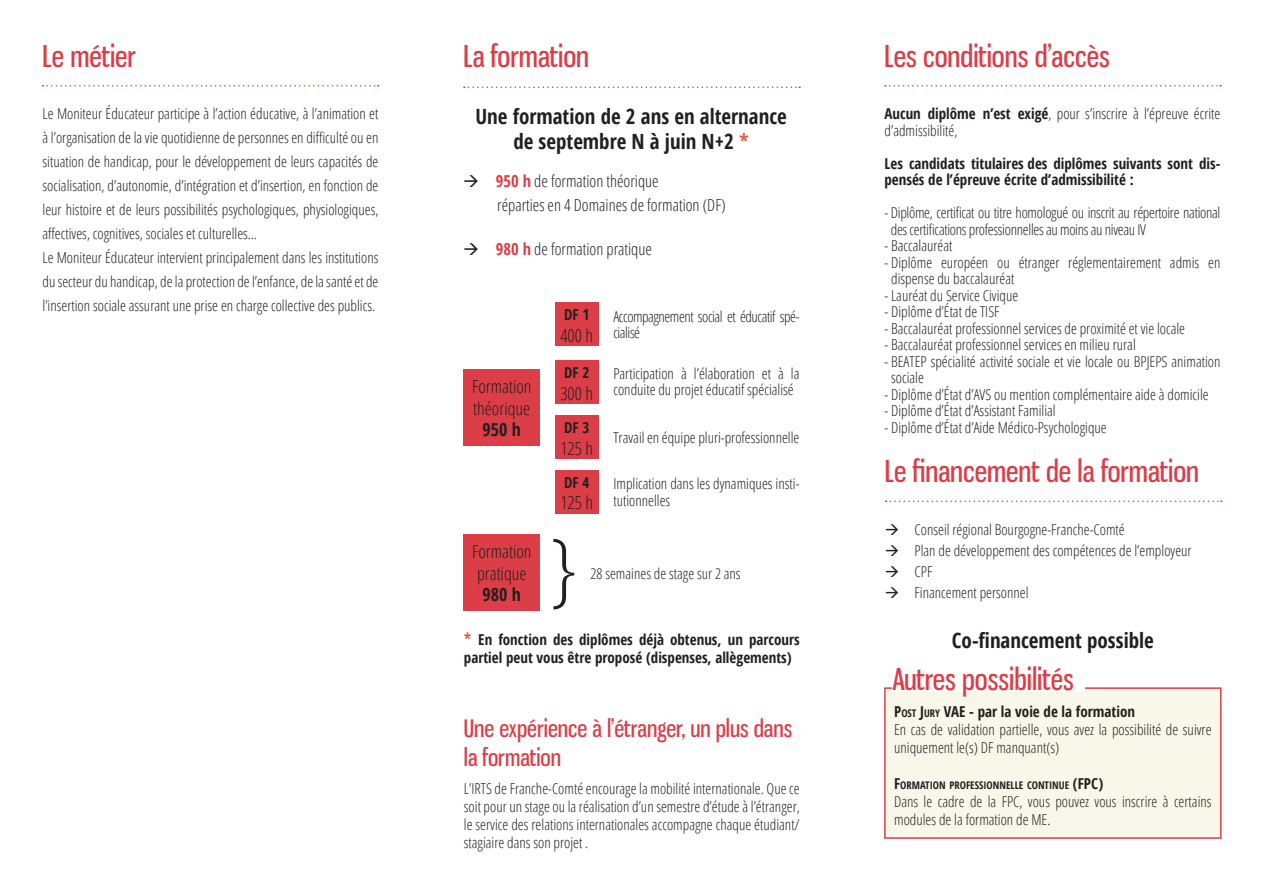
<style>
.page{position:relative;width:1263px;height:893px;background:#fff}
.page>*{position:absolute;margin:0;border:0;box-sizing:border-box;transform-origin:0 0}
.t1{font:300 condensed 81px "Open Sans";color:#231f20}
.t2{font:30px "Gnuolane Rg";color:#db3e47}
.t3{font:24px/28.8px "Gnuolane Rg";color:#db3e47}
.t4{font:700 condensed 21px/25.2px "Open Sans";color:#231f20;text-align:center}
.t5{font:300 condensed 18px/21.6px "Open Sans";color:#231f20}
.t6{font:700 condensed 18px "Open Sans";color:#231f20}
.t7{font:300 condensed 16.5px/24px "Open Sans";color:#231f20}
.t8{font:300 condensed 15px/24px "Open Sans";color:#231f20}
.t9{font:700 condensed 15px/16.5px "Open Sans";color:#231f20}
.t10{font:300 condensed 15px/16.5px "Open Sans";letter-spacing:-.02em;color:#231f20}
.t11{font:300 condensed 15px/16.5px "Open Sans";letter-spacing:-.03em;color:#231f20}
.t12{font:700 condensed 10.5px "Open Sans";color:#231f20}
.s1{color:#df5f44}
.s2{font-weight:700;color:#db3e47}
.s3{font-size:16.5px;color:#df5f44}
.s4{font-weight:700}
.s5{font-weight:700;font-size:10.5px}
.s6{font-size:15px}
</style>
<div class="page">
<div style="left:463px;top:370px;width:77px;height:76px;background:#db3e47"></div>
<div style="left:555px;top:302px;width:43px;height:44px;background:#db3e47"></div>
<div style="left:555px;top:360px;width:43px;height:44px;background:#db3e47"></div>
<div style="left:555px;top:415px;width:43px;height:44px;background:#db3e47"></div>
<div style="left:555px;top:470px;width:43px;height:43px;background:#db3e47"></div>
<div style="left:463px;top:535px;width:77px;height:76px;background:#db3e47"></div>
<svg style="left:885px;top:85px;width:336px;height:2px"></svg>
<svg style="left:886px;top:501px;width:336px;height:1px"></svg>
<svg style="left:464px;top:87px;width:336px;height:1px"></svg>
<svg style="left:43px;top:85px;width:336px;height:2px"></svg>
<div style="left:885px;top:688px;width:336px;height:150px;background:#f9f7e9"></div>
<div style="left:884px;top:687px;width:337px;height:152px;border:2px solid #db3e47"></div>
<div style="left:892px;top:666px;width:193px;height:26px;background:#fff"></div>
<h2 class="t2" style="left:43px;top:37px;width:95px">Le métier</h2>
<h2 class="t2" style="left:463px;top:37px;width:127px">La formation</h2>
<h2 class="t2" style="left:884px;top:37px;width:227px">Les conditions d’accès</h2>
<p class="t8" style="left:43px;top:101px;width:337px">Le Moniteur Éducateur participe à l’action éducative, à l’animation et à l’organisation de la vie quotidienne de personnes en difficulté ou en situation de handicap, pour le développement de leurs capacités de socialisation, d’autonomie, d’intégration et d’insertion, en fonction de leur histoire et de leurs possibilités psychologiques, physiologiques, affectives, cognitives, sociales et culturelles…<br>Le Moniteur Éducateur intervient principalement dans les institutions du secteur du handicap, de la protection de l’enfance, de la santé et de l’insertion sociale assurant une prise en charge collective des publics.</p>
<h3 class="t4" style="left:475px;top:103px;width:313px">Une formation de 2 ans en alternance de septembre N à juin N+2 <span class="s1">*</span></h3>
<p class="t7" style="left:497px;top:168px;width:230px;text-indent:-34px">→ <span class="s2">950 h</span> de formation théorique<br>réparties en 4 Domaines de formation (DF)</p>
<p class="t7" style="left:463px;top:236px;width:190px">→ <span class="s2">980 h</span> de formation pratique</p>
<p class="t9" style="left:564px;top:306px;width:27px">DF 1</p>
<p class="t5" style="left:560px;top:324px;width:34px">400 h</p>
<p class="t9" style="left:564px;top:364px;width:27px">DF 2</p>
<p class="t5" style="left:560px;top:382px;width:34px">300 h</p>
<p class="t9" style="left:564px;top:419px;width:27px">DF 3</p>
<p class="t5" style="left:560px;top:437px;width:34px">125 h</p>
<p class="t9" style="left:564px;top:474px;width:27px">DF 4</p>
<p class="t5" style="left:560px;top:491px;width:34px">125 h</p>
<p class="t11" style="left:613px;top:307px;width:188px">Accompagnement social et éducatif spé&shy;cialisé</p>
<p class="t8" style="left:613px;top:365px;width:188px;line-height:16.5px">Participation à l’élaboration et à la conduite du projet éducatif spécialisé</p>
<p class="t8" style="left:613px;top:425px;width:188px">Travail en équipe pluri-professionnelle</p>
<p class="t8" style="left:613px;top:475px;width:188px;line-height:16.5px">Implication dans les dynamiques insti&shy;tutionnelles</p>
<p class="t5" style="left:472px;top:375px;width:61px">Formation théorique</p>
<p class="t6" style="left:482px;top:417px;width:40px">950 h</p>
<p class="t5" style="left:472px;top:540px;width:61px">Formation pratique</p>
<p class="t6" style="left:482px;top:582px;width:40px">980 h</p>
<h1 class="t1" style="left:549px;top:512px;width:31px">}</h1>
<p class="t8" style="left:590px;top:561px;width:152px">28 semaines de stage sur 2 ans</p>
<p class="t9" style="left:464px;top:630px;width:337px;line-height:18px"><span class="s3">*</span> En fonction des diplômes déjà obtenus, un parcours partiel peut vous être proposé (dispenses, allègements)</p>
<h3 class="t3" style="left:464px;top:713px;width:330px">Une expérience à l’étranger, un plus dans la formation</h3>
<p class="t8" style="left:464px;top:779px;width:337px;line-height:18px;text-align:justify">L’IRTS de Franche-Comté encourage la mobilité internationale. Que ce soit pour un stage ou la réalisation d’un semestre d’étude à l’étranger, le service des relations internationales accompagne chaque étudiant/ stagiaire dans son projet .</p>
<p class="t8" style="left:884px;top:105px;width:337px;line-height:16.5px"><span class="s4">Aucun diplôme n’est exigé</span>, pour s’inscrire à l’épreuve écrite d’admissibilité,</p>
<p class="t9" style="left:884px;top:155px;width:337px">Les candidats titulaires des diplômes suivants sont dis&shy;pensés de l’épreuve écrite d’admissibilité :</p>
<p class="t10" style="left:891px;top:204px;width:331px;text-indent:-6px">- Diplôme, certificat ou titre homologué ou inscrit au répertoire national des certifications professionnelles au moins au niveau IV</p>
<p class="t8" style="left:884px;top:233px;width:69px">- Baccalauréat</p>
<p class="t8" style="left:891px;top:254px;width:331px;line-height:16.5px;text-indent:-7px">- Diplôme européen ou étranger réglementairement admis en dispense du baccalauréat</p>
<p class="t8" style="left:884px;top:283px;width:135px">- Lauréat du Service Civique</p>
<p class="t8" style="left:884px;top:299px;width:117px">- Diplôme d’État de TISF</p>
<p class="t8" style="left:884px;top:316px;width:302px">- Baccalauréat professionnel services de proximité et vie locale</p>
<p class="t8" style="left:884px;top:332px;width:253px">- Baccalauréat professionnel services en milieu rural</p>
<p class="t8" style="left:891px;top:353px;width:331px;line-height:16.5px;text-indent:-7px">- BEATEP spécialité activité sociale et vie locale ou BPJEPS animation sociale</p>
<p class="t8" style="left:884px;top:382px;width:326px">- Diplôme d’État d’AVS ou mention complémentaire aide à domicile</p>
<p class="t8" style="left:884px;top:398px;width:173px">- Diplôme d’État d’Assistant Familial</p>
<p class="t8" style="left:884px;top:415px;width:224px">- Diplôme d’État d’Aide Médico-Psychologique</p>
<h2 class="t2" style="left:885px;top:453px;width:316px">Le financement de la formation</h2>
<p class="t8" style="left:885px;top:517px;width:241px">→ Conseil régional Bourgogne-Franche-Comté</p>
<p class="t8" style="left:885px;top:538px;width:308px">→ Plan de développement des compétences de l’employeur</p>
<p class="t8" style="left:885px;top:559px;width:49px">→ CPF</p>
<p class="t8" style="left:885px;top:580px;width:145px">→ Financement personnel</p>
<h3 class="t4" style="left:952px;top:628px;width:203px">Co-financement possible</h3>
<h2 class="t2" style="left:892px;top:661px;width:183px">Autres possibilités</h2>
<p class="t8" style="left:894px;top:702px;width:319px;line-height:18px"><span class="s4">P</span><span class="s5">OST</span> <span class="s4">J</span><span class="s5">URY</span> <span class="s4">VAE -</span> <span class="s4">par la voie de la formation<br></span>En cas de validation partielle, vous avez la possibilité de suivre uniquement le(s) DF manquant(s)</p>
<p class="t12" style="left:894px;top:778px;width:211px"><span class="s6">F</span>ORMATION PROFESSIONNELLE CONTINUE <span class="s6">(FPC)</span></p>
<p class="t8" style="left:894px;top:792px;width:319px;line-height:18px">Dans le cadre de la FPC, vous pouvez vous inscrire à certains modules de la formation de ME.</p>
</div>
